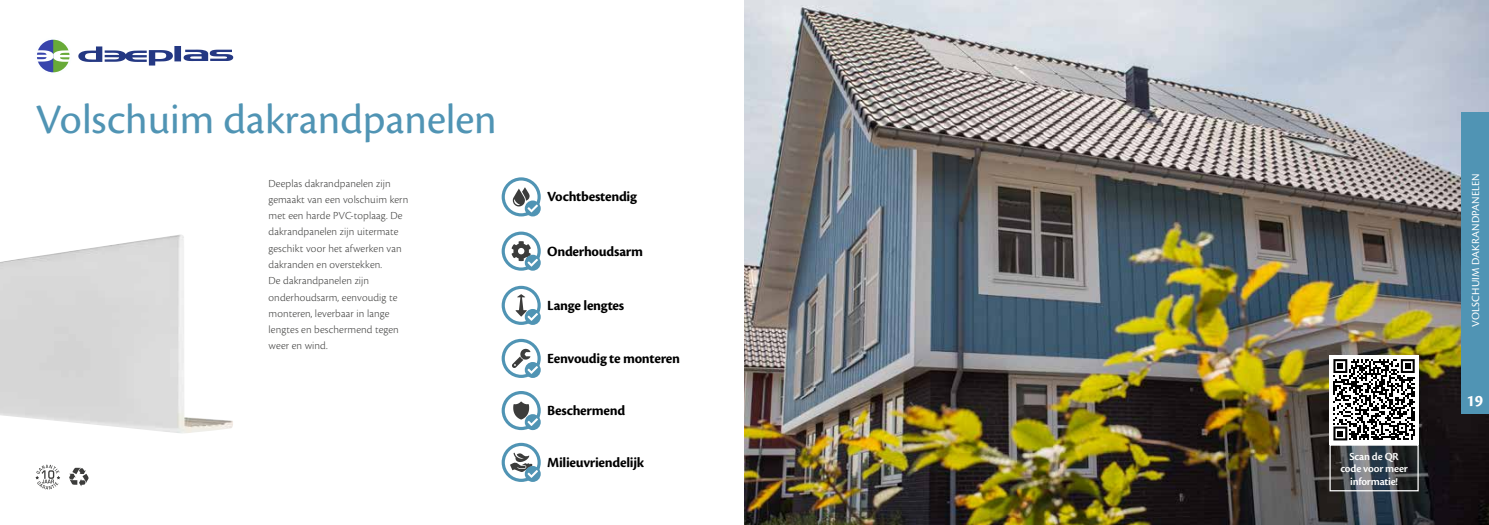
<style>
.page{position:relative;width:1489px;height:525px;background:#fff}
.page>*{position:absolute;margin:0;border:0;box-sizing:border-box;transform-origin:0 0}
.t1{font:43.75px "Cronos Pro";color:#5094b4}
.t2{font:700 16.88px "Cronos Pro";color:#fff}
.t3{font:700 14.62px "Cronos Pro";letter-spacing:-.02em;color:#000}
.t4{font:300 11.25px/16.2px "Cronos Pro";letter-spacing:.01em;color:#3c3c3b}
.t5{font:600 11.25px/12.5px "Cronos Pro";letter-spacing:-.02em;color:#fff;text-align:center}
.t6{font:11.25px "Cronos Pro";letter-spacing:.01em;color:#fff}
</style>
<div class="page">
<img style="left:744px;top:0;width:744px;height:524px">
<div style="left:1329px;top:444px;width:89px;height:47px;border:1px solid #fff"></div>
<svg style="left:503px;top:179px;width:36px;height:36px"></svg>
<div style="left:501px;top:177px;width:39px;height:39px;border:3px solid #5094b4;border-radius:50%"></div>
<div style="left:524px;top:200px;width:16px;height:16px;background:#5094b4;border-radius:50%"></div>
<svg style="left:503px;top:287px;width:36px;height:36px"></svg>
<div style="left:501px;top:286px;width:39px;height:39px;border:3px solid #5094b4;border-radius:50%"></div>
<div style="left:524px;top:309px;width:16px;height:16px;background:#5094b4;border-radius:50%"></div>
<svg style="left:503px;top:392px;width:36px;height:36px"></svg>
<div style="left:501px;top:391px;width:39px;height:39px;border:3px solid #5094b4;border-radius:50%"></div>
<div style="left:524px;top:414px;width:16px;height:16px;background:#5094b4;border-radius:50%"></div>
<svg style="left:503px;top:444px;width:36px;height:36px"></svg>
<div style="left:501px;top:442px;width:39px;height:39px;border:3px solid #5094b4;border-radius:50%"></div>
<svg style="left:69px;top:467px;width:20px;height:19px"></svg>
<svg style="left:35px;top:464px;width:25px;height:25px"></svg>
<svg style="left:78px;top:46px;width:155px;height:19px"></svg>
<svg style="left:38px;top:41px;width:31px;height:30px"></svg>
<div style="left:35px;top:38px;width:37px;height:36px;border:2px solid #fcfeff;border-radius:50%"></div>
<img style="left:0;top:234px;width:233px;height:199px">
<svg style="left:503px;top:233px;width:36px;height:36px"></svg>
<div style="left:501px;top:231px;width:39px;height:39px;border:3px solid #5094b4;border-radius:50%"></div>
<div style="left:524px;top:254px;width:16px;height:16px;background:#5094b4;border-radius:50%"></div>
<svg style="left:511px;top:241px;width:27px;height:25px"></svg>
<svg style="left:503px;top:340px;width:36px;height:36px"></svg>
<div style="left:501px;top:338px;width:39px;height:40px;border:3px solid #5094b4;border-radius:50%"></div>
<div style="left:524px;top:362px;width:16px;height:16px;background:#5094b4;border-radius:50%"></div>
<svg style="left:512px;top:348px;width:26px;height:25px"></svg>
<svg style="left:513px;top:187px;width:25px;height:25px"></svg>
<svg style="left:515px;top:294px;width:23px;height:26px"></svg>
<svg style="left:513px;top:401px;width:25px;height:25px"></svg>
<div style="left:524px;top:465px;width:16px;height:16px;background:#5094b4;border-radius:50%"></div>
<svg style="left:510px;top:452px;width:28px;height:25px"></svg>
<div style="left:1329px;top:355px;width:89px;height:89px;background:#fff"></div>
<svg style="left:1333px;top:359px;width:81px;height:81px"></svg>
<div style="left:1460px;top:112px;width:28px;height:301px;background:#5094b4"></div>
<h1 class="t1" style="left:35px;top:95px;width:463px">Volschuim dakrandpanelen</h1>
<p class="t4" style="left:268px;top:175px;width:141px">Deeplas dakrandpanelen zijn gemaakt van een volschuim kern met een harde PVC-toplaag. De dakrandpanelen zijn uitermate geschikt voor het afwerken van dakranden en overstekken.<br>De dakrandpanelen zijn onderhoudsarm, eenvoudig te monteren, leverbaar in lange lengtes en beschermend tegen weer en wind.</p>
<p class="t3" style="left:547px;top:188px;width:91px">Vochtbestendig</p>
<p class="t3" style="left:547px;top:242px;width:98px">Onderhoudsarm</p>
<p class="t3" style="left:547px;top:297px;width:79px">Lange lengtes</p>
<p class="t3" style="left:547px;top:350px;width:134px">Eenvoudig te monteren</p>
<p class="t3" style="left:547px;top:402px;width:80px">Beschermend</p>
<p class="t3" style="left:547px;top:453px;width:98px">Milieuvriendelijk</p>
<p class="t5" style="left:1340px;top:450px;width:69px">Scan de QR code voor meer informatie!</p>
<p class="t6" style="left:1468px;top:326px;width:155px;rotate:-90deg">VOLSCHUIM DAKRANDPANELEN</p>
<h2 class="t2" style="left:1466px;top:390px;width:18px">19</h2>
</div>
